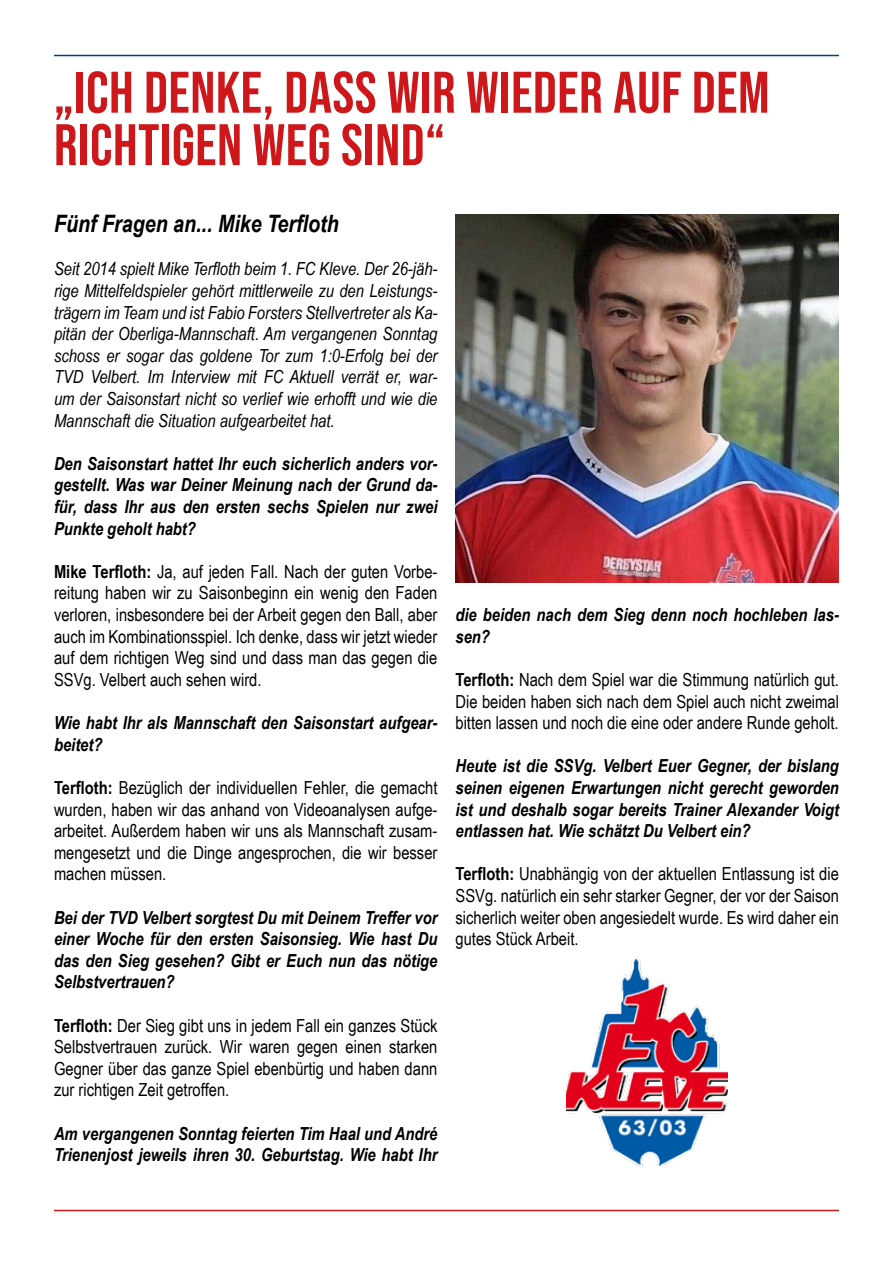
<style>
.page{position:relative;width:893px;height:1263px;background:#fff}
.page>*{position:absolute;margin:0;border:0;box-sizing:border-box;transform-origin:0 0}
.t1{font:58.5px/52.5px "Bebas Neue";letter-spacing:.01em;color:#cd171a}
.t2{font:italic 700 24px "Arial Narrow";color:#000}
.t3{font:18px/21.6px "Arial Narrow";color:#000;text-align:justify}
.t4{font:italic 700 18px/21.6px "Arial Narrow";color:#000;text-align:justify}
.t5{font:italic 18px/21.6px "Arial Narrow";color:#000;text-align:justify}
.s1{font-weight:700}
</style>
<div class="page">
<hr style="left:54px;top:55px;width:785px;height:1px;background:#004185">
<hr style="left:54px;top:1210px;width:785px;height:1px;background:#cd171a">
<img style="left:566px;top:956px;width:162px;height:212px">
<img style="left:455px;top:215px;width:384px;height:368px">
<h1 class="t1" style="left:54px;top:66px;width:717px">„ICH DENKE, DASS WIR WIEDER AUF DEM<br>RICHTIGEN WEG SIND“</h1>
<h2 class="t2" style="left:54px;top:206px;width:286px">Fünf Fragen an... Mike Terfloth</h2>
<p class="t5" style="left:54px;top:258px;width:385px">Seit 2014 spielt Mike Terfloth beim 1. FC Kleve. Der 26-jäh&shy;rige Mittelfeldspieler gehört mittlerweile zu den Leistungs&shy;trägern im Team und ist Fabio Forsters Stellvertreter als Ka&shy;pitän der Oberliga-Mannschaft. Am vergangenen Sonntag schoss er sogar das goldene Tor zum 1:0-Erfolg bei der TVD Velbert. Im Interview mit FC Aktuell verrät er, war&shy;um der Saisonstart nicht so verlief wie erhofft und wie die Mannschaft die Situation aufgearbeitet hat.</p>
<p class="t4" style="left:54px;top:452px;width:385px">Den Saisonstart hattet Ihr euch sicherlich anders vor&shy;gestellt. Was war Deiner Meinung nach der Grund da&shy;für, dass Ihr aus den ersten sechs Spielen nur zwei Punkte geholt habt?</p>
<p class="t3" style="left:54px;top:560px;width:385px"><span class="s1">Mike Terfloth:</span> Ja, auf jeden Fall. Nach der guten Vorbe&shy;reitung haben wir zu Saisonbeginn ein wenig den Faden verloren, insbesondere bei der Arbeit gegen den Ball, aber auch im Kombinationsspiel. Ich denke, dass wir jetzt wieder auf dem richtigen Weg sind und dass man das gegen die SSVg. Velbert auch sehen wird.</p>
<p class="t4" style="left:54px;top:711px;width:385px">Wie habt Ihr als Mannschaft den Saisonstart aufgear&shy;beitet?</p>
<p class="t3" style="left:54px;top:776px;width:385px"><span class="s1">Terfloth:</span> Bezüglich der individuellen Fehler, die gemacht wurden, haben wir das anhand von Videoanalysen aufge&shy;arbeitet. Außerdem haben wir uns als Mannschaft zusam&shy;mengesetzt und die Dinge angesprochen, die wir besser machen müssen.</p>
<p class="t4" style="left:54px;top:905px;width:385px">Bei der TVD Velbert sorgtest Du mit Deinem Treffer vor einer Woche für den ersten Saisonsieg. Wie hast Du das den Sieg gesehen? Gibt er Euch nun das nötige Selbstvertrauen?</p>
<p class="t3" style="left:54px;top:1014px;width:385px"><span class="s1">Terfloth:</span> Der Sieg gibt uns in jedem Fall ein ganzes Stück Selbstvertrauen zurück. Wir waren gegen einen starken Gegner über das ganze Spiel ebenbürtig und haben dann zur richtigen Zeit getroffen.</p>
<p class="t4" style="left:54px;top:1121px;width:385px">Am vergangenen Sonntag feierten Tim Haal und André<br>Trienenjost jeweils ihren 30. Geburtstag. Wie habt Ihr</p>
<p class="t4" style="left:455px;top:603px;width:385px">die beiden nach dem Sieg denn noch hochleben las&shy;sen?</p>
<p class="t3" style="left:455px;top:668px;width:385px"><span class="s1">Terfloth:</span> Nach dem Spiel war die Stimmung natürlich gut.<br>Die beiden haben sich nach dem Spiel auch nicht zweimal bitten lassen und noch die eine oder andere Runde geholt.</p>
<p class="t4" style="left:455px;top:754px;width:385px">Heute ist die SSVg. Velbert Euer Gegner, der bislang seinen eigenen Erwartungen nicht gerecht geworden ist und deshalb sogar bereits Trainer Alexander Voigt entlassen hat. Wie schätzt Du Velbert ein?</p>
<p class="t3" style="left:455px;top:863px;width:385px"><span class="s1">Terfloth:</span> Unabhängig von der aktuellen Entlassung ist die SSVg. natürlich ein sehr starker Gegner, der vor der Saison sicherlich weiter oben angesiedelt wurde. Es wird daher ein gutes Stück Arbeit.</p>
</div>
